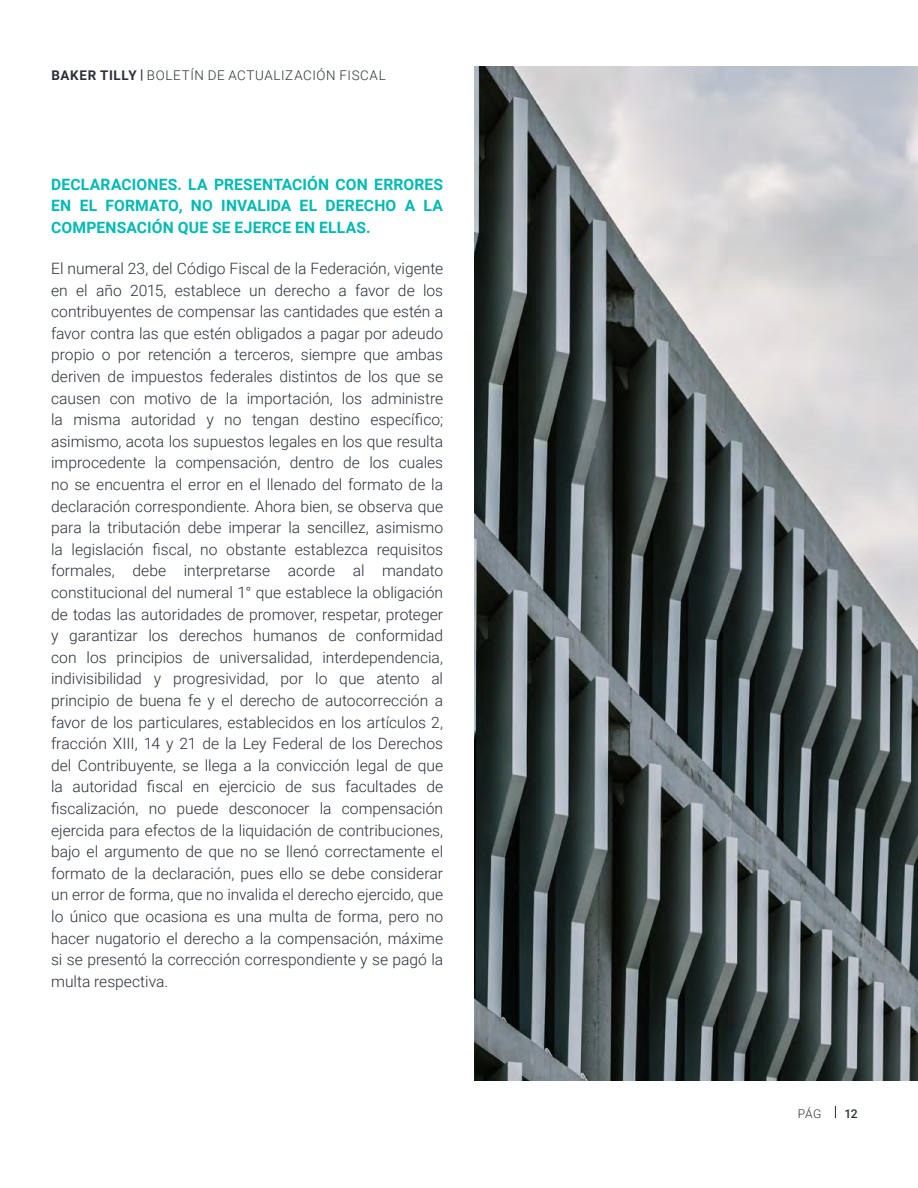
<style>
.page{position:relative;width:918px;height:1188px;background:#fff}
.page>*{position:absolute;margin:0;border:0;box-sizing:border-box;transform-origin:0 0}
.t1{font:300 15.6px/21.6px "Roboto";color:#2b303a;text-align:justify}
.t2{font:700 15.6px/21.6px "Roboto";letter-spacing:.015em;color:#00bab3;text-align:justify}
.t3{font:300 13.35px "Roboto";letter-spacing:.045em;color:#2b303a}
.t4{font:300 12.15px "Roboto";color:#2b303a}
.t5{font:500 12.15px "Roboto";color:#2b303a}
.s1{font-weight:700}
</style>
<div class="page">
<svg style="left:835px;top:1106px;width:1px;height:12px"></svg>
<img style="left:475px;top:66px;width:443px;height:1015px">
<p class="t3" style="left:51px;top:66px;width:336px"><span class="s1">BAKER TILLY |</span> BOLETÍN DE ACTUALIZACIÓN FISCAL</p>
<p class="t2" style="left:51px;top:173px;width:394px">DECLARACIONES. LA PRESENTACIÓN CON ERRORES EN EL FORMATO, NO INVALIDA EL DERECHO A LA COMPENSACIÓN QUE SE EJERCE EN ELLAS.</p>
<p class="t1" style="left:51px;top:257px;width:394px">El numeral 23, del Código Fiscal de la Federación, vigente en el año 2015, establece un derecho a favor de los contribuyentes de compensar las cantidades que estén a favor contra las que estén obligados a pagar por adeudo propio o por retención a terceros, siempre que ambas deriven de impuestos federales distintos de los que se causen con motivo de la importación, los administre la misma autoridad y no tengan destino específico; asimismo, acota los supuestos legales en los que resulta improcedente la compensación, dentro de los cuales no se encuentra el error en el llenado del formato de la declaración correspondiente. Ahora bien, se observa que para la tributación debe imperar la sencillez, asimismo la legislación fiscal, no obstante establezca requisitos formales, debe interpretarse acorde al mandato constitucional del numeral 1° que establece la obligación de todas las autoridades de promover, respetar, proteger y garantizar los derechos humanos de conformidad con los principios de universalidad, interdependencia, indivisibilidad y progresividad, por lo que atento al principio de buena fe y el derecho de autocorrección a favor de los particulares, establecidos en los artículos 2, fracción XIII, 14 y 21 de la Ley Federal de los Derechos del Contribuyente, se llega a la convicción legal de que la autoridad fiscal en ejercicio de sus facultades de fiscalización, no puede desconocer la compensación ejercida para efectos de la liquidación de contribuciones, bajo el argumento de que no se llenó correctamente el formato de la declaración, pues ello se debe considerar un error de forma, que no invalida el derecho ejercido, que lo único que ocasiona es una multa de forma, pero no hacer nugatorio el derecho a la compensación, máxime si se presentó la corrección correspondiente y se pagó la multa respectiva.</p>
<p class="t4" style="left:798px;top:1106px;width:25px">PÁG</p>
<p class="t5" style="left:844px;top:1106px;width:15px">12</p>
</div>
